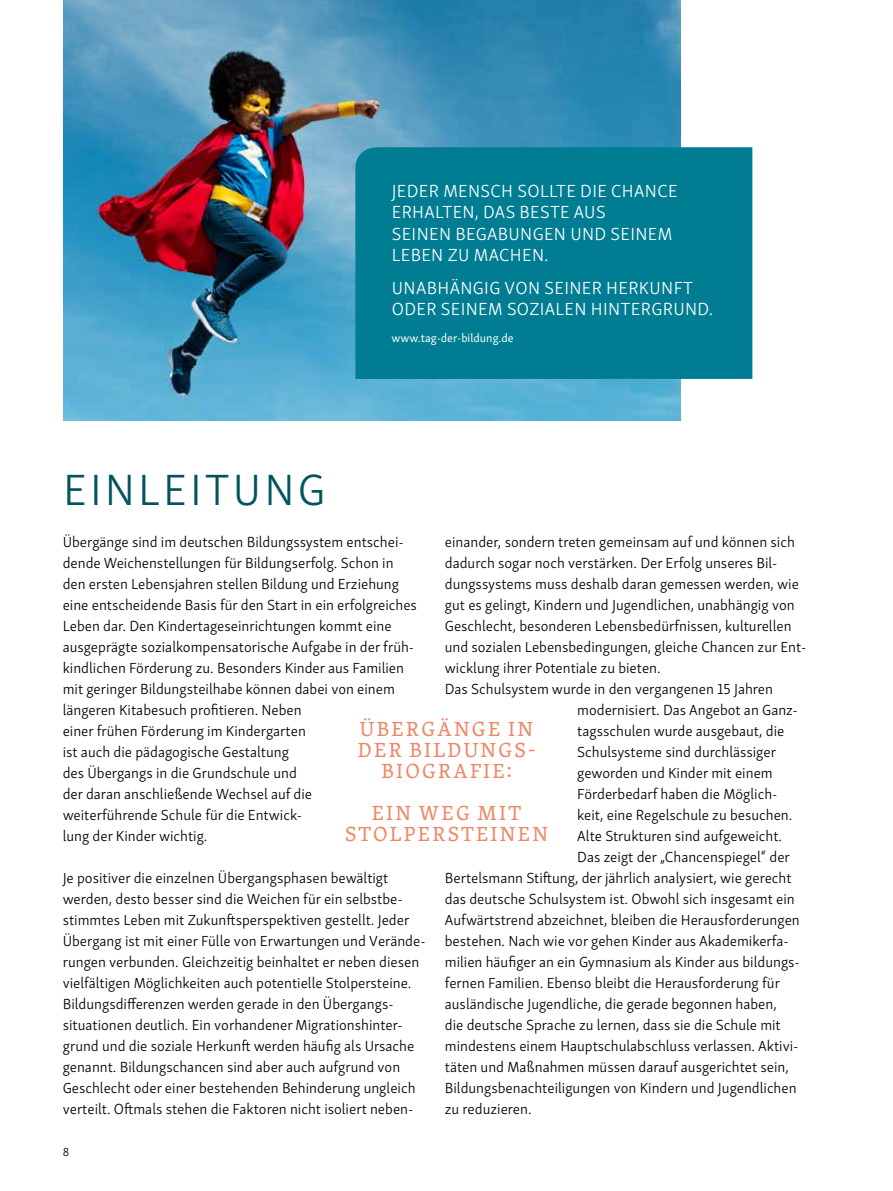
<style>
.page{position:relative;width:893px;height:1191px;background:#fff}
.page>*{position:absolute;margin:0;border:0;box-sizing:border-box;transform-origin:0 0}
.t1{font:300 45px "Skolar Sans Latn";letter-spacing:.07em;color:#00545e}
.t2{font:21px/21px "Skolar Latin";letter-spacing:.11em;color:#ed8868;text-align:center}
.t3{font:300 18px/21px "Skolar Sans Latn";letter-spacing:.02em;color:#fff}
.t4{font:300 15px/21px "Skolar Sans Latn";color:#000}
.t5{font:12px "Skolar Sans Latn";color:#fff}
.t6{font:300 12px "Skolar Sans Latn";color:#000}
</style>
<div class="page">
<img style="left:64px;top:0;width:617px;height:421px">
<div style="left:355px;top:147px;width:397px;height:232px;background:#007d93"></div>
<p class="t3" style="left:392px;top:180px;width:287px">JEDER MENSCH SOLLTE DIE CHANCE<br>ERHALTEN, DAS BESTE AUS<br>SEINEN BEGABUNGEN UND SEINEM<br>LEBEN ZU MACHEN.</p>
<p class="t3" style="left:392px;top:276px;width:323px">UNABHÄNGIG VON SEINER HERKUNFT<br>ODER SEINEM SOZIALEN HINTERGRUND.</p>
<p class="t5" style="left:392px;top:329px;width:124px">www.tag-der-bildung.de</p>
<h1 class="t1" style="left:63px;top:456px;width:264px">EINLEITUNG</h1>
<p class="t4" style="left:63px;top:530px;width:356px">Übergänge sind im deutschen Bildungssystem entschei&shy;dende Weichenstellungen für Bildungserfolg. Schon in den ersten Lebensjahren stellen Bildung und Erziehung eine entscheidende Basis für den Start in ein erfolgreiches Leben dar. Den Kindertageseinrichtungen kommt eine ausgeprägte sozialkompensatorische Aufgabe in der früh&shy;kindlichen Förderung zu. Besonders Kinder aus Familien mit geringer Bildungsteilhabe können dabei von einem längeren Kitabesuch profitieren. Neben<br>einer frühen Förderung im Kindergarten<br>ist auch die pädagogische Gestaltung<br>des Übergangs in die Grundschule und<br>der daran anschließende Wechsel auf die<br>weiterführende Schule für die Entwick-<br>lung der Kinder wichtig.</p>
<p class="t4" style="left:63px;top:866px;width:364px">Je positiver die einzelnen Übergangsphasen bewältigt werden, desto besser sind die Weichen für ein selbstbe&shy;stimmtes Leben mit Zukunftsperspektiven gestellt. Jeder Übergang ist mit einer Fülle von Erwartungen und Verände&shy;rungen verbunden. Gleichzeitig beinhaltet er neben diesen vielfältigen Möglichkeiten auch potentielle Stolpersteine.<br>Bildungsdifferenzen werden gerade in den Übergangs&shy;situationen deutlich. Ein vorhandener Migrationshinter&shy;grund und die soziale Herkunft werden häufig als Ursache genannt. Bildungschancen sind aber auch aufgrund von Geschlecht oder einer bestehenden Behinderung ungleich verteilt. Oftmals stehen die Faktoren nicht isoliert neben-</p>
<p class="t4" style="left:445px;top:530px;width:351px">einander, sondern treten gemeinsam auf und können sich</p>
<p class="t4" style="left:445px;top:551px;width:334px">dadurch sogar noch verstärken. Der Erfolg unseres Bil-</p>
<p class="t4" style="left:445px;top:572px;width:356px">dungssystems muss deshalb daran gemessen werden, wie</p>
<p class="t4" style="left:445px;top:593px;width:351px">gut es gelingt, Kindern und Jugendlichen, unabhängig von</p>
<p class="t4" style="left:445px;top:614px;width:348px">Geschlecht, besonderen Lebensbedürfnissen, kulturellen</p>
<p class="t4" style="left:445px;top:635px;width:363px">und sozialen Lebensbedingungen, gleiche Chancen zur Ent-</p>
<p class="t4" style="left:445px;top:656px;width:217px">wicklung ihrer Potentiale zu bieten.</p>
<p class="t4" style="left:445px;top:677px;width:330px">Das Schulsystem wurde in den vergangenen 15 Jahren</p>
<p class="t4" style="left:577px;top:698px;width:222px">modernisiert. Das Angebot an Ganz-</p>
<p class="t4" style="left:577px;top:719px;width:209px">tagsschulen wurde ausgebaut, die</p>
<p class="t4" style="left:577px;top:740px;width:200px">Schulsysteme sind durchlässiger</p>
<p class="t4" style="left:577px;top:761px;width:197px">geworden und Kinder mit einem</p>
<p class="t4" style="left:577px;top:782px;width:202px">Förderbedarf haben die Möglich-</p>
<p class="t4" style="left:577px;top:803px;width:217px">keit, eine Regelschule zu besuchen.</p>
<p class="t4" style="left:577px;top:824px;width:206px">Alte Strukturen sind aufgeweicht.</p>
<p class="t4" style="left:577px;top:845px;width:214px">Das zeigt der „Chancenspiegel“ der</p>
<p class="t4" style="left:445px;top:866px;width:348px">Bertelsmann Stiftung, der jährlich analysiert, wie gerecht</p>
<p class="t4" style="left:445px;top:887px;width:351px">das deutsche Schulsystem ist. Obwohl sich insgesamt ein</p>
<p class="t4" style="left:445px;top:908px;width:356px">Aufwärtstrend abzeichnet, bleiben die Herausforderungen</p>
<p class="t4" style="left:445px;top:929px;width:345px">bestehen. Nach wie vor gehen Kinder aus Akademikerfa-</p>
<p class="t4" style="left:445px;top:950px;width:357px">milien häufiger an ein Gymnasium als Kinder aus bildungs-</p>
<p class="t4" style="left:445px;top:971px;width:337px">fernen Familien. Ebenso bleibt die Herausforderung für</p>
<p class="t4" style="left:445px;top:992px;width:333px">ausländische Jugendliche, die gerade begonnen haben,</p>
<p class="t4" style="left:445px;top:1013px;width:337px">die deutsche Sprache zu lernen, dass sie die Schule mit</p>
<p class="t4" style="left:445px;top:1034px;width:355px">mindestens einem Hauptschulabschluss verlassen. Aktivi-</p>
<p class="t4" style="left:445px;top:1055px;width:346px">täten und Maßnahmen müssen darauf ausgerichtet sein,</p>
<p class="t4" style="left:445px;top:1076px;width:353px">Bildungsbenachteiligungen von Kindern und Jugendlichen</p>
<p class="t4" style="left:445px;top:1097px;width:88px">zu reduzieren.</p>
<h2 class="t2" style="left:358px;top:718px;width:179px">ÜBERGÄNGE IN<br>DER BILDUNGS-<br>BIOGRAFIE:</h2>
<h2 class="t2" style="left:345px;top:802px;width:204px">EIN WEG MIT<br>STOLPERSTEINEN</h2>
<p class="t6" style="left:63px;top:1142px;width:8px">8</p>
</div>
